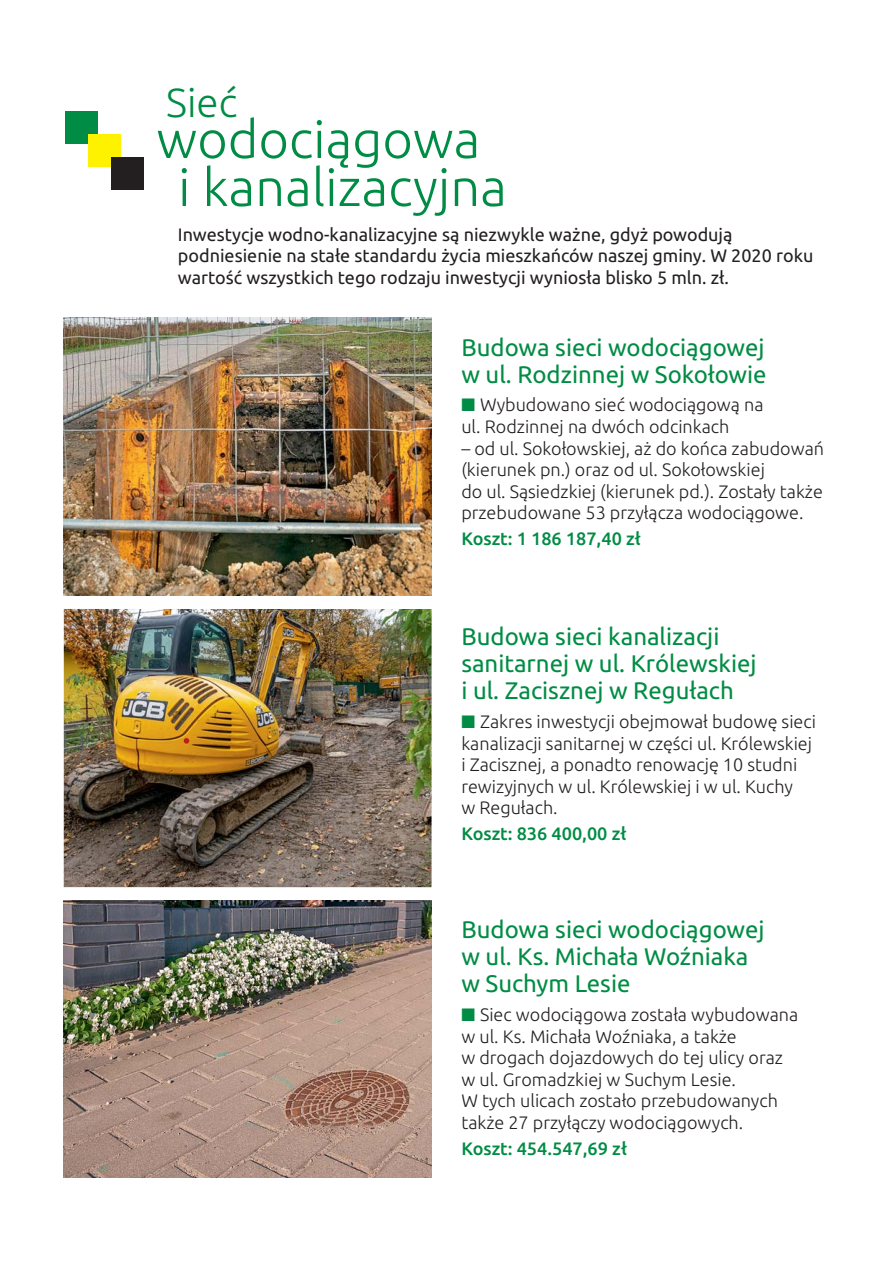
<style>
.page{position:relative;width:893px;height:1263px;background:#fff}
.page>*{position:absolute;margin:0;border:0;box-sizing:border-box;transform-origin:0 0}
.t1{font:300 52.5px/48px "Ubuntu";color:#008c44;text-align:center}
.t2{font:300 40.5px "Ubuntu";color:#008c44}
.t3{font:24px/27px "Ubuntu";color:#008c44}
.t4{font:300 18px/21.6px "Ubuntu";color:#231f20}
.t5{font:18px/21.6px "Ubuntu";color:#231f20}
.t6{font:500 18px "Ubuntu";color:#008c44}
.s1{color:#008c44}
</style>
<div class="page">
<div style="left:66px;top:112px;width:32px;height:32px;background:#008c44"></div>
<div style="left:88px;top:135px;width:33px;height:32px;background:#fff200"></div>
<div style="left:111px;top:157px;width:33px;height:33px;background:#231f20"></div>
<img style="left:64px;top:317px;width:368px;height:278px">
<img style="left:64px;top:609px;width:368px;height:278px">
<img style="left:64px;top:900px;width:368px;height:278px">
<h2 class="t2" style="left:166px;top:86px;width:73px">Sieć</h2>
<h1 class="t1" style="left:157px;top:119px;width:352px">wodociągowa<br>i kanalizacyjna</h1>
<p class="t5" style="left:178px;top:225px;width:637px">Inwestycje wodno-kanalizacyjne są niezwykle ważne, gdyż powodują podniesienie na stałe standardu życia mieszkańców naszej gminy. W 2020 roku wartość wszystkich tego rodzaju inwestycji wyniosła blisko 5 mln. zł.</p>
<h3 class="t3" style="left:461px;top:335px;width:307px">Budowa sieci wodociągowej w ul. Rodzinnej w Sokołowie</h3>
<p class="t4" style="left:461px;top:395px;width:304px"><span class="s1">■</span> Wybudowano sieć wodociągową na ul. Rodzinnej na dwóch odcinkach</p>
<p class="t4" style="left:461px;top:438px;width:364px">– od ul. Sokołowskiej, aż do końca zabudowań (kierunek pn.) oraz od ul. Sokołowskiej<br>do ul. Sąsiedzkiej (kierunek pd.). Zostały także przebudowane 53 przyłącza wodociągowe.</p>
<p class="t6" style="left:461px;top:531px;width:181px">Koszt: 1 186 187,40 zł</p>
<h3 class="t3" style="left:461px;top:625px;width:297px">Budowa sieci kanalizacji sanitarnej w ul. Królewskiej i ul. Zacisznej w Regułach</h3>
<p class="t4" style="left:461px;top:712px;width:356px"><span class="s1">■</span> Zakres inwestycji obejmował budowę sieci kanalizacji sanitarnej w części ul. Królewskiej i Zacisznej, a ponadto renowację 10 studni rewizyjnych w ul. Królewskiej i w ul. Kuchy<br>w Regułach.</p>
<p class="t6" style="left:461px;top:826px;width:166px">Koszt: 836 400,00 zł</p>
<h3 class="t3" style="left:461px;top:918px;width:305px">Budowa sieci wodociągowej w ul. Ks. Michała Woźniaka w Suchym Lesie</h3>
<p class="t4" style="left:461px;top:1005px;width:338px"><span class="s1">■</span> Siec wodociągowa została wybudowana w ul. Ks. Michała Woźniaka, a także<br>w drogach dojazdowych do tej ulicy oraz w ul. Gromadzkiej w Suchym Lesie.<br>W tych ulicach zostało przebudowanych także 27 przyłączy wodociągowych.</p>
<p class="t6" style="left:461px;top:1141px;width:167px">Koszt: 454.547,69 zł</p>
</div>
